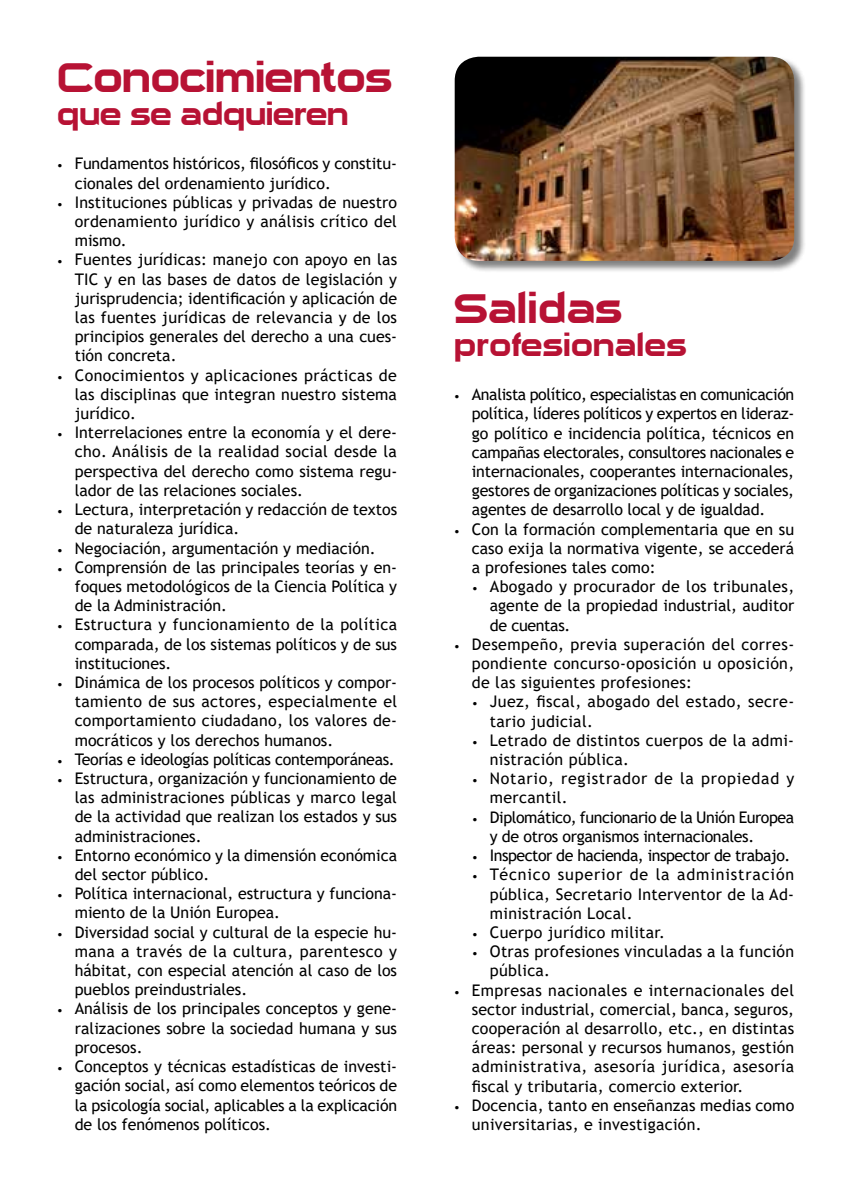
<style>
.page{position:relative;width:851px;height:1191px;background:#fff}
.page>*{position:absolute;margin:0;border:0;box-sizing:border-box;transform-origin:0 0}
.t1{font:40px "Sui Generis";letter-spacing:-.02em;color:#b71234}
.t2{font:40px "Sui Generis";color:#b71234}
.t3{font:30px "Sui Generis";letter-spacing:-.02em;color:#b71234}
.t4{font:30px "Sui Generis";color:#b71234}
.t5{font:16px/19.2px "Trebuchet MS";color:#000;text-align:justify}
.t6{font:16px/19.2px "Trebuchet MS";letter-spacing:.02em;color:#000}
.t7{font:16px/19.2px "Trebuchet MS";letter-spacing:-.025em;color:#000}
.t8{font:16px/19.2px "Trebuchet MS";letter-spacing:.025em;color:#000}
.t9{font:16px/19.2px "Trebuchet MS";letter-spacing:.05em;color:#000}
.t10{font:16px "Trebuchet MS";letter-spacing:-.02em;color:#000}
.t11{font:16px "Trebuchet MS";letter-spacing:-.03em;color:#000}
.s1{font-size:12px}
</style>
<div class="page">
<div style="left:454px;top:56px;width:351px;height:217px;background:#000;opacity:.5"></div>
<img style="left:454px;top:57px;width:340px;height:204px">
<h1 class="t1" style="left:57px;top:57px;width:337px">Conocimientos</h1>
<h2 class="t3" style="left:57px;top:99px;width:294px">que se adquieren</h2>
<p class="t5" style="left:75px;top:154px;width:324px;text-indent:-18px"><span class="s1">•</span> Fundamentos históricos, filosóficos y constitu&shy;cionales del ordenamiento jurídico.</p>
<p class="t5" style="left:75px;top:192px;width:324px;text-indent:-18px"><span class="s1">•</span> Instituciones públicas y privadas de nuestro ordenamiento jurídico y análisis crítico del mismo.</p>
<p class="t5" style="left:75px;top:250px;width:324px;text-indent:-18px"><span class="s1">•</span> Fuentes jurídicas: manejo con apoyo en las TIC y en las bases de datos de legislación y jurisprudencia; identificación y aplicación de las fuentes jurídicas de relevancia y de los principios generales del derecho a una cues&shy;tión concreta.</p>
<p class="t5" style="left:75px;top:365px;width:324px;text-indent:-18px"><span class="s1">•</span> Conocimientos y aplicaciones prácticas de las disciplinas que integran nuestro sistema jurídico.</p>
<p class="t5" style="left:75px;top:423px;width:324px;text-indent:-18px"><span class="s1">•</span> Interrelaciones entre la economía y el dere&shy;cho. Análisis de la realidad social desde la perspectiva del derecho como sistema regu&shy;lador de las relaciones sociales.</p>
<p class="t5" style="left:75px;top:500px;width:324px;text-indent:-18px"><span class="s1">•</span> Lectura, interpretación y redacción de textos de naturaleza jurídica.</p>
<p class="t5" style="left:57px;top:538px;width:320px"><span class="s1">•</span> Negociación, argumentación y mediación.</p>
<p class="t5" style="left:75px;top:557px;width:324px;text-indent:-18px"><span class="s1">•</span> Comprensión de las principales teorías y en&shy;foques metodológicos de la Ciencia Política y de la Administración.</p>
<p class="t5" style="left:75px;top:615px;width:324px;text-indent:-18px"><span class="s1">•</span> Estructura y funcionamiento de la política comparada, de los sistemas políticos y de sus instituciones.</p>
<p class="t5" style="left:75px;top:672px;width:324px;text-indent:-18px"><span class="s1">•</span> Dinámica de los procesos políticos y compor&shy;tamiento de sus actores, especialmente el comportamiento ciudadano, los valores de&shy;mocráticos y los derechos humanos.</p>
<p class="t10" style="left:57px;top:749px;width:339px"><span class="s1">•</span> Teorías e ideologías políticas contemporáneas.</p>
<p class="t5" style="left:75px;top:768px;width:324px;text-indent:-18px"><span class="s1">•</span> Estructura, organización y funcionamiento de las administraciones públicas y marco legal de la actividad que realizan los estados y sus administraciones.</p>
<p class="t5" style="left:75px;top:845px;width:324px;text-indent:-18px"><span class="s1">•</span> Entorno económico y la dimensión económica del sector público.</p>
<p class="t5" style="left:75px;top:884px;width:324px;text-indent:-18px"><span class="s1">•</span> Política internacional, estructura y funciona&shy;miento de la Unión Europea.</p>
<p class="t5" style="left:75px;top:922px;width:324px;text-indent:-18px"><span class="s1">•</span> Diversidad social y cultural de la especie hu&shy;mana a través de la cultura, parentesco y hábitat, con especial atención al caso de los pueblos preindustriales.</p>
<p class="t5" style="left:75px;top:999px;width:324px;text-indent:-18px"><span class="s1">•</span> Análisis de los principales conceptos y gene&shy;ralizaciones sobre la sociedad humana y sus procesos.</p>
<p class="t5" style="left:75px;top:1056px;width:324px;text-indent:-18px"><span class="s1">•</span> Conceptos y técnicas estadísticas de investi&shy;gación social, así como elementos teóricos de la psicología social, aplicables a la explicación de los fenómenos políticos.</p>
<h1 class="t2" style="left:454px;top:287px;width:170px">Salidas</h1>
<h2 class="t4" style="left:454px;top:330px;width:234px">profesionales</h2>
<p class="t5" style="left:472px;top:385px;width:324px;text-indent:-18px"><span class="s1">•</span> Analista político, especialistas en comunicación política, líderes políticos y expertos en lideraz&shy;go político e incidencia política, técnicos en campañas electorales, consultores nacionales e internacionales, cooperantes internacionales, gestores de organizaciones políticas y sociales, agentes de desarrollo local y de igualdad.</p>
<p class="t5" style="left:472px;top:519px;width:324px;text-indent:-18px"><span class="s1">•</span> Con la formación complementaria que en su caso exija la normativa vigente, se accederá a profesiones tales como:</p>
<p class="t5" style="left:490px;top:577px;width:306px;text-indent:-18px"><span class="s1">•</span> Abogado y procurador de los tribunales, agente de la propiedad industrial, auditor de cuentas.</p>
<p class="t5" style="left:472px;top:634px;width:324px;text-indent:-18px"><span class="s1">•</span> Desempeño, previa superación del corres&shy;pondiente concurso-oposición u oposición, de las siguientes profesiones:</p>
<p class="t8" style="left:490px;top:692px;width:306px;text-indent:-18px"><span class="s1">•</span> Juez, fiscal, abogado del estado, secre&shy;tario judicial.</p>
<p class="t6" style="left:490px;top:730px;width:306px;text-indent:-18px"><span class="s1">•</span> Letrado de distintos cuerpos de la admi&shy;nistración pública.</p>
<p class="t9" style="left:490px;top:769px;width:306px;text-indent:-18px"><span class="s1">•</span> Notario, registrador de la propiedad y mercantil.</p>
<p class="t7" style="left:490px;top:807px;width:306px;text-indent:-18px"><span class="s1">•</span> Diplomático, funcionario de la Unión Europea y de otros organismos internacionales.</p>
<p class="t11" style="left:472px;top:845px;width:320px"><span class="s1">•</span> Inspector de hacienda, inspector de trabajo.</p>
<p class="t5" style="left:490px;top:865px;width:306px;text-indent:-18px"><span class="s1">•</span> Técnico superior de la administración pública, Secretario Interventor de la Ad&shy;ministración Local.</p>
<p class="t6" style="left:472px;top:922px;width:194px"><span class="s1">•</span> Cuerpo jurídico militar.</p>
<p class="t6" style="left:490px;top:941px;width:306px;text-indent:-18px"><span class="s1">•</span> Otras profesiones vinculadas a la función pública.</p>
<p class="t5" style="left:472px;top:980px;width:324px;text-indent:-18px"><span class="s1">•</span> Empresas nacionales e internacionales del sector industrial, comercial, banca, seguros, cooperación al desarrollo, etc., en distintas áreas: personal y recursos humanos, gestión administrativa, asesoría jurídica, asesoría fiscal y tributaria, comercio exterior.</p>
<p class="t5" style="left:472px;top:1095px;width:324px;text-indent:-18px"><span class="s1">•</span> Docencia, tanto en enseñanzas medias como universitarias, e investigación.</p>
</div>
